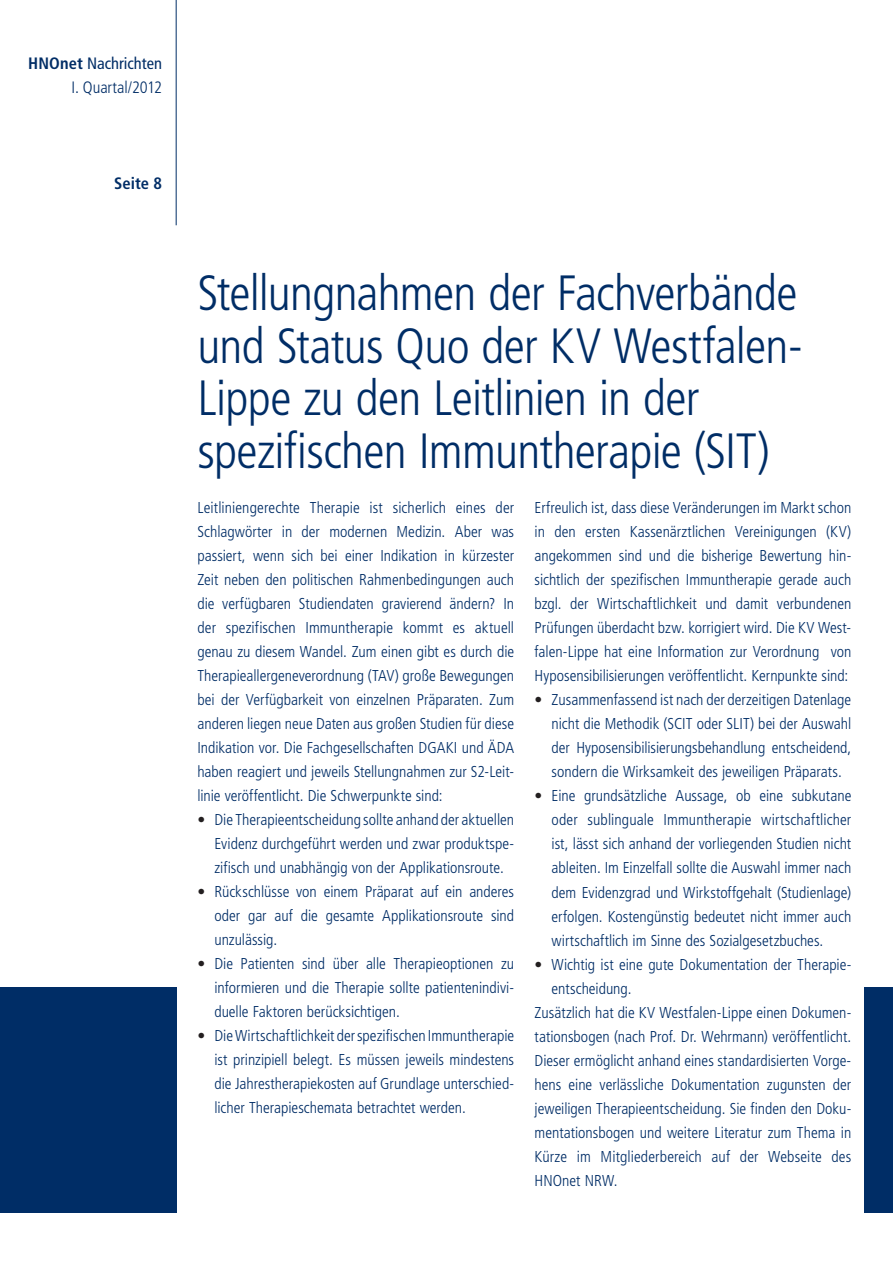
<style>
.page{position:relative;width:893px;height:1263px;background:#fff}
.page>*{position:absolute;margin:0;border:0;box-sizing:border-box;transform-origin:0 0}
.t1{font:300 condensed 49.5px/52.5px "Frutiger LT";letter-spacing:-.015em;color:#002d66}
.t2{font:300 condensed 16.5px/24px "Frutiger LT";letter-spacing:-.005em;color:#002d66;text-align:right}
.t3{font:700 condensed 16.5px "Frutiger LT";color:#002d66}
.t4{font:300 condensed 15.75px/24px "Frutiger LT";color:#002d66;text-align:justify}
.s1{font-weight:700}
.s2{font-weight:400}
.s3{color:#231f20}
</style>
<div class="page">
<div style="left:0;top:988px;width:176px;height:225px;background:#002d66"></div>
<hr style="left:176px;top:0;width:1px;height:225px;background:#002d66">
<div style="left:864px;top:988px;width:29px;height:225px;background:#002d66"></div>
<p class="t2" style="left:28px;top:52px;width:135px"><span class="s1">HNOnet</span> <span class="s2">Nachrichten<br></span>I. Quartal/2012</p>
<p class="t3" style="left:114px;top:174px;width:49px">Seite 8</p>
<h1 class="t1" style="left:197px;top:268px;width:607px">Stellungnahmen der Fachverbände und Status Quo der KV Westfalen-<br>Lippe zu den Leitlinien in der spezifischen Immuntherapie (SIT)</h1>
<p class="t4" style="left:197px;top:496px;width:318px">Leitliniengerechte Therapie ist sicherlich eines der Schlagwörter in der modernen Medizin. Aber was passiert, wenn sich bei einer Indikation in kürzester Zeit neben den politischen Rahmenbedingungen auch die verfügbaren Studiendaten gravierend ändern? In der spezifischen Immuntherapie kommt es aktuell genau zu diesem Wandel. Zum einen gibt es durch die Therapieallergeneverordnung (TAV) große Bewegungen bei der Verfügbarkeit von einzelnen Präparaten. Zum anderen liegen neue Daten aus großen Studien für diese Indikation vor. Die Fachgesellschaften DGAKI und ÄDA haben reagiert und jeweils Stellungnahmen zur S2-Leit&shy;linie veröffentlicht. Die Schwerpunkte sind:</p>
<p class="t4" style="left:214px;top:808px;width:301px;text-indent:-17px"><span class="s3">•</span> Die Therapieentscheidung sollte anhand der aktuellen Evidenz durchgeführt werden und zwar produktspe&shy;zifisch und unabhängig von der Applikationsroute.</p>
<p class="t4" style="left:214px;top:880px;width:301px;text-indent:-17px"><span class="s3">•</span> Rückschlüsse von einem Präparat auf ein anderes oder gar auf die gesamte Applikationsroute sind unzulässig.</p>
<p class="t4" style="left:214px;top:952px;width:301px;text-indent:-17px"><span class="s3">•</span> Die Patienten sind über alle Therapieoptionen zu informieren und die Therapie sollte patientenindivi&shy;duelle Faktoren berücksichtigen.</p>
<p class="t4" style="left:214px;top:1024px;width:301px;text-indent:-17px"><span class="s3">•</span> Die Wirtschaftlichkeit der spezifischen Immuntherapie ist prinzipiell belegt. Es müssen jeweils mindestens die Jahrestherapiekosten auf Grundlage unterschied&shy;licher Therapieschemata betrachtet werden.</p>
<p class="t4" style="left:535px;top:496px;width:318px">Erfreulich ist, dass diese Veränderungen im Markt schon in den ersten Kassenärztlichen Vereinigungen (KV) angekommen sind und die bisherige Bewertung hin&shy;sichtlich der spezifischen Immuntherapie gerade auch bzgl. der Wirtschaftlichkeit und damit verbundenen Prüfungen überdacht bzw. korrigiert wird. Die KV West&shy;falen-Lippe hat eine Information zur Verordnung von Hyposensibilisierungen veröffentlicht. Kernpunkte sind:</p>
<p class="t4" style="left:552px;top:688px;width:301px;text-indent:-17px"><span class="s3">•</span> Zusammenfassend ist nach der derzeitigen Datenlage nicht die Methodik (SCIT oder SLIT) bei der Auswahl der Hyposensibilisierungsbehandlung entscheidend, sondern die Wirksamkeit des jeweiligen Präparats.</p>
<p class="t4" style="left:552px;top:784px;width:301px;text-indent:-17px"><span class="s3">•</span> Eine grundsätzliche Aussage, ob eine subkutane oder sublinguale Immuntherapie wirtschaftlicher ist, lässt sich anhand der vorliegenden Studien nicht ableiten. Im Einzelfall sollte die Auswahl immer nach dem Evidenzgrad und Wirkstoffgehalt (Studienlage) erfolgen. Kostengünstig bedeutet nicht immer auch wirtschaftlich im Sinne des Sozialgesetzbuches.</p>
<p class="t4" style="left:535px;top:952px;width:318px"><span class="s3">•</span> Wichtig ist eine gute Dokumentation der Therapie-</p>
<p class="t4" style="left:552px;top:976px;width:82px">entscheidung.</p>
<p class="t4" style="left:535px;top:1000px;width:318px">Zusätzlich hat die KV Westfalen-Lippe einen Dokumen-</p>
<p class="t4" style="left:535px;top:1024px;width:318px">tationsbogen (nach Prof. Dr. Wehrmann) veröffentlicht.</p>
<p class="t4" style="left:535px;top:1048px;width:318px">Dieser ermöglicht anhand eines standardisierten Vorge-</p>
<p class="t4" style="left:535px;top:1072px;width:318px">hens eine verlässliche Dokumentation zugunsten der</p>
<p class="t4" style="left:535px;top:1096px;width:318px">jeweiligen Therapieentscheidung. Sie finden den Doku-</p>
<p class="t4" style="left:535px;top:1120px;width:318px">mentationsbogen und weitere Literatur zum Thema in</p>
<p class="t4" style="left:535px;top:1144px;width:318px">Kürze im Mitgliederbereich auf der Webseite des</p>
<p class="t4" style="left:535px;top:1168px;width:84px">HNOnet NRW.</p>
</div>
